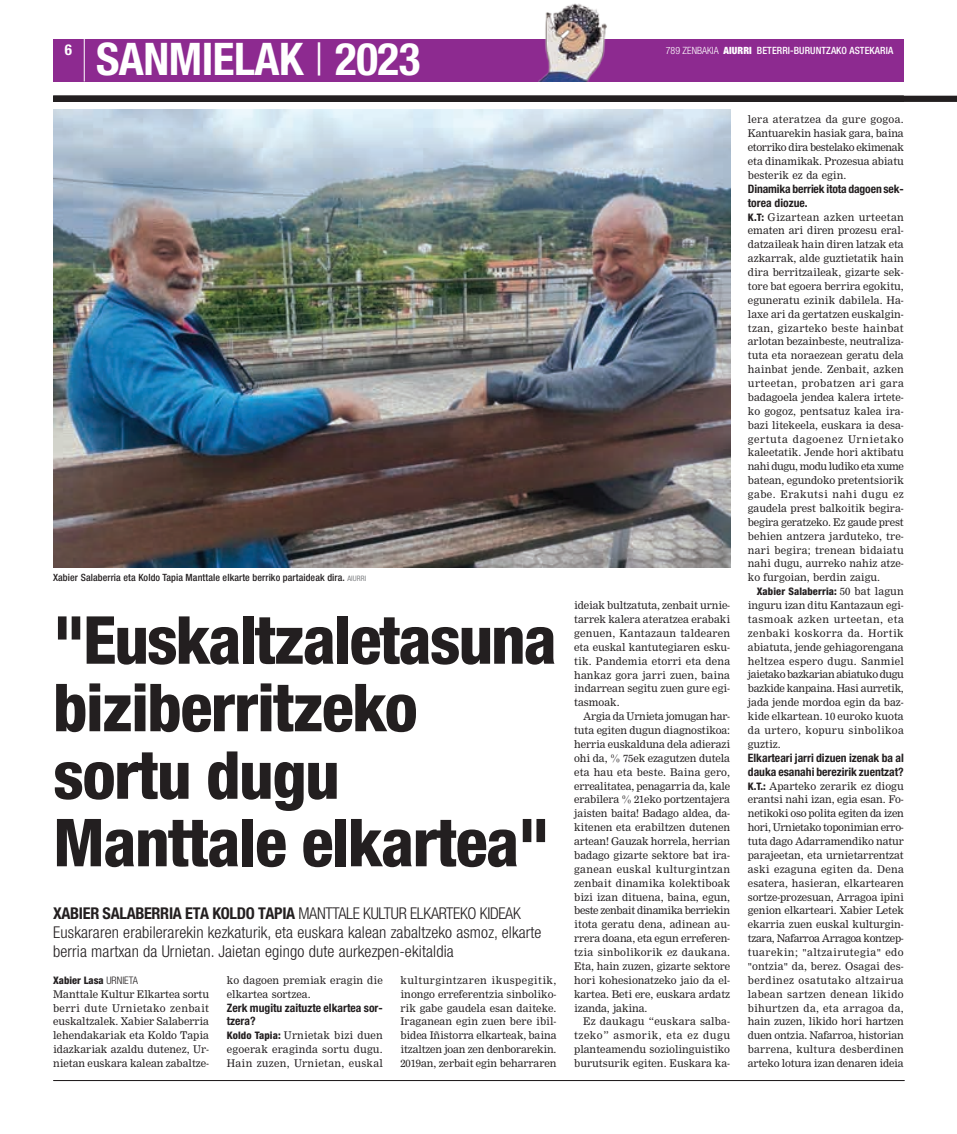
<style>
.page{position:relative;width:957px;height:1134px;background:#fff}
.page>*{position:absolute;margin:0;border:0;box-sizing:border-box;transform-origin:0 0}
.t1{font:800 condensed 66.25px/67.5px "Helvetica Neue";letter-spacing:-.02em;color:#231f20}
.t2{font:700 condensed 45px "Helvetica Neue";letter-spacing:-.01em;color:#fff}
.t3{font:300 condensed 16.25px/18.8px "Helvetica Neue";letter-spacing:.01em;color:#231f20}
.t4{font:700 condensed 16.25px "Helvetica Neue";color:#231f20}
.t5{font:700 condensed 15px "Helvetica Neue";color:#fff}
.t6{font:700 condensed 11.62px/13.9px "Helvetica Neue";color:#231f20}
.t7{font:10.38px/13.9px "M Nimrod";color:#231f20;text-align:justify}
.t8{font:800 condensed 10.38px "Helvetica Neue";letter-spacing:.01em;color:#231f20}
.t9{font:500 condensed 10px "Helvetica Neue";letter-spacing:.01em;color:#231f20}
.t10{font:500 condensed 10px "Helvetica Neue";letter-spacing:.01em;color:#fff}
.s1{font-weight:300}
.s2{font-weight:900}
.s3{font-weight:400;font-size:7.5px;color:#808285}
.s4{font-family:"Helvetica Neue";font-weight:800;font-stretch:condensed}
.s5{font-family:"M Nimrod";font-weight:400;font-stretch:normal}
</style>
<div class="page">
<hr style="left:53px;top:1080px;width:851px;height:1px;background:#231f20">
<div style="left:53px;top:39px;width:851px;height:42px;background:#8d2a90"></div>
<hr style="left:84px;top:39px;width:1px;height:42px;background:#fff">
<img style="left:53px;top:110px;width:677px;height:457px">
<div style="left:53px;top:96px;width:904px;height:6px;background:#231f20"></div>
<img style="left:539px;top:3px;width:68px;height:78px">
<h3 class="t5" style="left:65px;top:41px;width:9px">6</h3>
<h2 class="t2" style="left:96px;top:32px;width:326px">sanmielak <span class="s1">|</span> 2023</h2>
<p class="t10" style="left:666px;top:45px;width:229px"><span class="s1">789 zenbakia</span> <span class="s2">AIURRI</span> BETERRI-BURUNTZAKO ASTEKARIA</p>
<p class="t9" style="left:53px;top:572px;width:315px">Xabier Salaberria eta Koldo Tapia Manttale elkarte berriko partaideak dira. <span class="s3">AIURRI</span></p>
<h1 class="t1" style="left:53px;top:605px;width:505px">"Euskaltzaletasuna biziberritzeko sortu dugu<br>Manttale elkartea"</h1>
<h3 class="t4" style="left:53px;top:903px;width:17px">XABIER</h3>
<h3 class="t4" style="left:103px;top:903px;width:9px">SALABERRIA</h3>
<h3 class="t4" style="left:185px;top:903px;width:37px">ETA KOLDO</h3>
<h3 class="t4" style="left:258px;top:903px;width:9px">TAPIA</h3>
<h3 class="t3" style="left:298px;top:904px;width:9px">MANTTALE</h3>
<h3 class="t3" style="left:363px;top:904px;width:9px">KULTUR</h3>
<h3 class="t3" style="left:410px;top:904px;width:9px">ELKARTEKO</h3>
<h3 class="t3" style="left:53px;top:904px;width:490px;text-indent:427px">KIDEAK<br>Euskararen erabilerarekin kezkaturik, eta euskara kalean zabaltzeko asmoz, elkarte berria martxan da Urnietan. Jaietan egingo dute aurkezpen-ekitaldia</h3>
<p class="t8" style="left:53px;top:974px;width:86px">Xabier Lasa <span class="s1">urnieta</span></p>
<p class="t7" style="left:53px;top:987px;width:158px">Manttale Kultur Elkartea sortu berri dute Urnietako zenbait euskaltzalek. Xabier Salaberria lehendakariak eta Koldo Tapia idazkariak azaldu dutenez, Ur&shy;nietan euskara kalean zabaltze-</p>
<p class="t7" style="left:227px;top:973px;width:157px">ko dagoen premiak eragin die elkartea sortzea.</p>
<p class="t6" style="left:227px;top:1000px;width:157px">Zerk mugitu zaituzte elkartea sor&shy;tzera?</p>
<p class="t7" style="left:227px;top:1029px;width:158px"><span class="s4">Koldo Tapia:</span> Urnietak bizi duen egoerak eraginda sortu dugu.<br>Hain zuzen, Urnietan, euskal</p>
<p class="t7" style="left:400px;top:973px;width:157px">kulturgintzaren ikuspegitik, inongo erreferentzia sinboliko&shy;rik gabe gaudela esan daiteke.<br>Iraganean egin zuen bere ibil&shy;bidea Iñistorra elkarteak, baina itzaltzen joan zen denborarekin.<br>2019an, zerbait egin beharraren</p>
<p class="t7" style="left:574px;top:598px;width:157px">ideiak bultzatuta, zenbait urnie&shy;tarrek kalera ateratzea erabaki genuen, Kantazaun taldearen eta euskal kantutegiaren esku&shy;tik. Pandemia etorri eta dena hankaz gora jarri zuen, baina indarrean segitu zuen gure egi&shy;tasmoak.</p>
<p class="t7" style="left:574px;top:709px;width:158px;text-indent:9px">Argia da Urnieta jomugan har&shy;tuta egiten dugun diagnostikoa: herria euskalduna dela adierazi ohi da, % 75ek ezagutzen dutela eta hau eta beste. Baina gero, errealitatea, penagarria da, kale erabilera % 21eko portzentajera jaisten baita! Badago aldea, da&shy;kitenen eta erabiltzen dutenen artean! Gauzak horrela, herrian badago gizarte sektore bat ira&shy;ganean euskal kulturgintzan zenbait dinamika kolektiboak bizi izan dituena, baina, egun, beste zenbait dinamika berriekin itota geratu dena, adinean au&shy;rrera doana, eta egun erreferen&shy;tzia sinbolikorik ez daukana.<br>Eta, hain zuzen, gizarte sektore hori kohesionatzeko jaio da el&shy;kartea. Beti ere, euskara ardatz izanda, jakina.</p>
<p class="t7" style="left:574px;top:1015px;width:157px;text-indent:9px">Ez daukagu “euskara salba&shy;tzeko” asmorik, eta ez dugu planteamendu soziolinguistiko burutsurik egiten. Euskara ka-</p>
<p class="t7" style="left:748px;top:113px;width:157px">lera ateratzea da gure gogoa.<br>Kantuarekin hasiak gara, baina etorriko dira bestelako ekimenak eta dinamikak. Prozesua abiatu besterik ez da egin.</p>
<p class="t6" style="left:748px;top:182px;width:157px">Dinamika berriek itota dagoen sek&shy;torea diozue.</p>
<p class="t7" style="left:748px;top:210px;width:158px"><span class="s4">K.T:</span> Gizartean azken urteetan ematen ari diren prozesu eral&shy;datzaileak hain diren latzak eta azkarrak, alde guztietatik hain dira berritzaileak, gizarte sek&shy;tore bat egoera berrira egokitu, eguneratu ezinik dabilela. Ha&shy;laxe ari da gertatzen euskalgin&shy;tzan, gizarteko beste hainbat arlotan bezainbeste, neutraliza&shy;tuta eta noraezean geratu dela hainbat jende. Zenbait, azken urteetan, probatzen ari gara badagoela jendea kalera irtete&shy;ko gogoz, pentsatuz kalea ira&shy;bazi litekeela, euskara ia desa&shy;gertuta dagoenez Urnietako kaleetatik. Jende hori aktibatu nahi dugu, modu ludiko eta xume batean, egundoko pretentsiorik gabe. Erakutsi nahi dugu ez gaudela prest balkoitik begira&shy;begira geratzeko. Ez gaude prest behien antzera jarduteko, tre&shy;nari begira; trenean bidaiatu nahi dugu, aurreko nahiz atze&shy;ko furgoian, berdin zaigu.</p>
<p class="t8" style="left:756px;top:585px;width:149px">Xabier Salaberria: <span class="s5">50 bat lagun</span></p>
<p class="t7" style="left:748px;top:598px;width:158px">inguru izan ditu Kantazaun egi&shy;tasmoak azken urteetan, eta zenbaki koskorra da. Hortik abiatuta, jende gehiagorengana heltzea espero dugu. Sanmiel jaietako bazkarian abiatuko dugu bazkide kanpaina. Hasi aurretik, jada jende mordoa egin da baz&shy;kide elkartean. 10 euroko kuota da urtero, kopuru sinbolikoa guztiz.</p>
<p class="t6" style="left:748px;top:750px;width:157px">Elkarteari jarri dizuen izenak ba al dauka esanahi berezirik zuentzat?</p>
<p class="t7" style="left:748px;top:779px;width:157px"><span class="s4">K.T.:</span> Aparteko zerarik ez diogu erantsi nahi izan, egia esan. Fo&shy;netikoki oso polita egiten da izen hori, Urnietako toponimian erro&shy;tuta dago Adarramendiko natur parajeetan, eta urnietarrentzat aski ezaguna egiten da. Dena esatera, hasieran, elkartearen sortze-prozesuan, Arragoa ipini genion elkarteari. Xabier Letek ekarria zuen euskal kulturgin&shy;tzara, Nafarroa Arragoa kontzep&shy;tuarekin; "altzairutegia" edo "ontzia" da, berez. Osagai des&shy;berdinez osatutako altzairua labean sartzen denean likido bihurtzen da, eta arragoa da, hain zuzen, likido hori hartzen duen ontzia. Nafarroa, historian barrena, kultura desberdinen arteko lotura izan denaren ideia</p>
</div>
